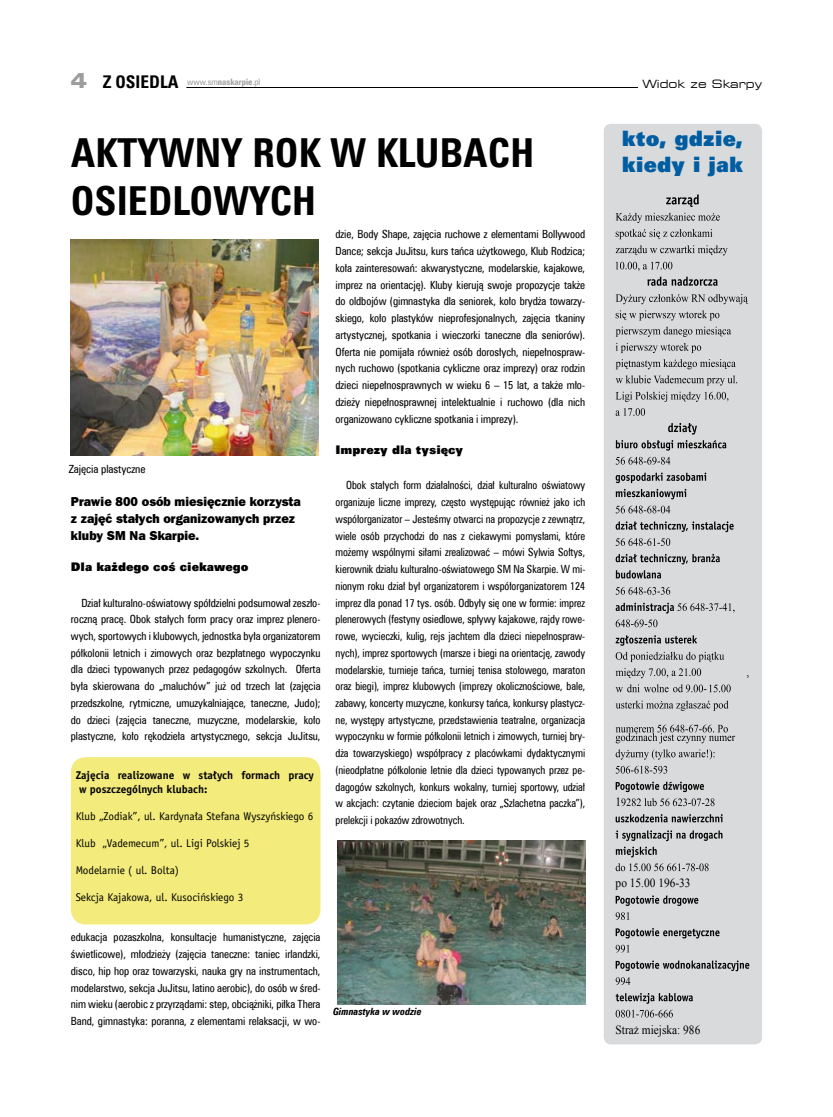
<style>
.page{position:relative;width:833px;height:1117px;background:#fff}
.page>*{position:absolute;margin:0;border:0;box-sizing:border-box;transform-origin:0 0}
.t1{font:700 40px/48px "Zurich Cn EU";color:#000}
.t2{font:21.25px/25.5px "Zurich X Blk EU";color:#005da2}
.t3{font:800 13px/16.8px "Franklin Gothic Pl";color:#000;scale:.96 1}
.t4{font:12.5px "Times New Roman";color:#000;scale:.91 1}
.t5{font:11.88px "Zurich X Blk EU";color:#000}
.t6{font:11.25px/16.8px "Zurich Cn EU";letter-spacing:-.005em;color:#000;text-align:justify}
.t7{font:11.25px/16.8px "Zurich Cn EU";letter-spacing:-.005em;color:#000;text-align:justify;scale:.93 1}
.t8{font:11.25px "Officina San PL";color:#000}
.t9{font:700 11.25px/13.5px "Officina San PL";color:#000}
.t10{font:expanded 11.25px "Square 721 BT";color:#000}
.t11{font:italic 700 10px "Zurich Cn EU";color:#000}
.t12{font:8.75px "Zurich Cn EU";color:#9c9d9f}
.s1{font-family:"Zurich Blk Ex EU";font-size:21.25px}
.s2{font-weight:700;font-size:17.5px;color:#000}
.s3{font-weight:700}
</style>
<div class="page">
<hr style="left:186px;top:87px;width:452px;height:1px;background:#000">
<div style="left:604px;top:124px;width:158px;height:920px;background:#d9dadb;border-radius:7px"></div>
<svg style="left:666px;top:194px;width:33px;height:13px"></svg>
<svg style="left:615px;top:213px;width:105px;height:10px"></svg>
<svg style="left:615px;top:229px;width:97px;height:10px"></svg>
<svg style="left:615px;top:245px;width:112px;height:10px"></svg>
<svg style="left:615px;top:262px;width:102px;height:24px"></svg>
<svg style="left:615px;top:294px;width:133px;height:10px"></svg>
<svg style="left:615px;top:310px;width:104px;height:10px"></svg>
<svg style="left:615px;top:326px;width:116px;height:11px"></svg>
<svg style="left:615px;top:343px;width:86px;height:10px"></svg>
<svg style="left:615px;top:359px;width:120px;height:10px"></svg>
<svg style="left:615px;top:375px;width:122px;height:10px"></svg>
<svg style="left:615px;top:391px;width:113px;height:11px"></svg>
<svg style="left:615px;top:408px;width:30px;height:8px"></svg>
<svg style="left:668px;top:423px;width:29px;height:11px"></svg>
<svg style="left:615px;top:440px;width:111px;height:10px"></svg>
<svg style="left:615px;top:457px;width:55px;height:7px"></svg>
<svg style="left:615px;top:472px;width:91px;height:27px"></svg>
<svg style="left:615px;top:505px;width:55px;height:8px"></svg>
<svg style="left:615px;top:521px;width:118px;height:11px"></svg>
<svg style="left:615px;top:538px;width:55px;height:8px"></svg>
<svg style="left:615px;top:554px;width:105px;height:10px"></svg>
<svg style="left:615px;top:570px;width:46px;height:8px"></svg>
<svg style="left:615px;top:587px;width:55px;height:7px"></svg>
<svg style="left:615px;top:602px;width:119px;height:11px"></svg>
<svg style="left:615px;top:619px;width:42px;height:8px"></svg>
<svg style="left:615px;top:635px;width:82px;height:10px"></svg>
<svg style="left:615px;top:651px;width:109px;height:11px"></svg>
<svg style="left:615px;top:668px;width:86px;height:10px"></svg>
<svg style="left:615px;top:684px;width:115px;height:8px"></svg>
<svg style="left:615px;top:700px;width:113px;height:10px"></svg>
<svg style="left:615px;top:724px;width:120px;height:19px"></svg>
<svg style="left:615px;top:749px;width:99px;height:10px"></svg>
<svg style="left:615px;top:765px;width:52px;height:8px"></svg>
<svg style="left:615px;top:781px;width:89px;height:11px"></svg>
<svg style="left:621px;top:798px;width:93px;height:8px"></svg>
<svg style="left:615px;top:814px;width:107px;height:8px"></svg>
<svg style="left:615px;top:830px;width:107px;height:27px"></svg>
<svg style="left:615px;top:863px;width:93px;height:8px"></svg>
<svg style="left:615px;top:895px;width:83px;height:10px"></svg>
<svg style="left:615px;top:912px;width:14px;height:7px"></svg>
<svg style="left:615px;top:928px;width:104px;height:10px"></svg>
<svg style="left:615px;top:944px;width:14px;height:8px"></svg>
<svg style="left:615px;top:960px;width:134px;height:11px"></svg>
<svg style="left:615px;top:977px;width:15px;height:7px"></svg>
<svg style="left:615px;top:993px;width:78px;height:10px"></svg>
<svg style="left:615px;top:1009px;width:58px;height:8px"></svg>
<div style="left:71px;top:757px;width:249px;height:167px;background:#f3eb7b;border-radius:15px"></div>
<img style="left:71px;top:239px;width:247px;height:217px">
<img style="left:338px;top:840px;width:247px;height:164px">
<p class="t12" style="left:71px;top:77px;width:191px"><span class="s1">4</span> <span class="s2">Z OSIEDLA</span> www.sm<span class="s3">NASKARPIE</span>.pl</p>
<p class="t10" style="left:642px;top:77px;width:121px">Widok ze Skarpy</p>
<h1 class="t1" style="left:71px;top:128px;width:465px">AKTYWNY ROK W KLUBACH<br>OSIEDLOWYCH</h1>
<p class="t6" style="left:69px;top:460px;width:78px">Zajęcia plastyczne</p>
<p class="t3" style="left:71px;top:493px;width:241px">Prawie 800 osób miesięcznie korzysta z zajęć stałych organizowanych przez kluby SM Na Skarpie.</p>
<p class="t5" style="left:71px;top:559px;width:179px">Dla każdego coś ciekawego</p>
<p class="t6" style="left:71px;top:594px;width:251px;text-indent:11px">Dział kulturalno-oświatowy spółdzielni podsumował zeszło&shy;roczną pracę. Obok stałych form pracy oraz imprez plenero&shy;wych, sportowych i klubowych, jednostka była organizatorem półkolonii letnich i zimowych oraz bezpłatnego wypoczynku dla dzieci typowanych przez pedagogów szkolnych. Oferta była skierowana do „maluchów” już od trzech lat (zajęcia przedszkolne, rytmiczne, umuzykalniające, taneczne, Judo); do dzieci (zajęcia taneczne, muzyczne, modelarskie, koło plastyczne, koło rękodzieła artystycznego, sekcja JuJitsu,</p>
<p class="t9" style="left:76px;top:768px;width:239px">Zajęcia realizowane w stałych formach pracy w poszczególnych klubach:</p>
<p class="t8" style="left:76px;top:809px;width:239px">Klub „Zodiak”, ul. Kardynała Stefana Wyszyńskiego 6</p>
<p class="t8" style="left:76px;top:836px;width:175px">Klub „Vademecum”, ul. Ligi Polskiej 5</p>
<p class="t8" style="left:76px;top:863px;width:105px">Modelarnie ( ul. Bolta)</p>
<p class="t8" style="left:76px;top:890px;width:169px">Sekcja Kajakowa, ul. Kusocińskiego 3</p>
<p class="t6" style="left:71px;top:928px;width:251px">edukacja pozaszkolna, konsultacje humanistyczne, zajęcia świetlicowe), młodzieży (zajęcia taneczne: taniec irlandzki, disco, hip hop oraz towarzyski, nauka gry na instrumentach, modelarstwo, sekcja JuJitsu, latino aerobic), do osób w śred&shy;nim wieku (aerobic z przyrządami: step, obciążniki, piłka Thera Band, gimnastyka: poranna, z elementami relaksacji, w wo-</p>
<p class="t6" style="left:335px;top:226px;width:251px">dzie, Body Shape, zajęcia ruchowe z elementami Bollywood Dance; sekcja JuJitsu, kurs tańca użytkowego, Klub Rodzica; koła zainteresowań: akwarystyczne, modelarskie, kajakowe, imprez na orientację). Kluby kierują swoje propozycje także do oldbojów (gimnastyka dla seniorek, koło brydża towarzy&shy;skiego, koło plastyków nieprofesjonalnych, zajęcia tkaniny artystycznej, spotkania i wieczorki taneczne dla seniorów).<br>Oferta nie pomijała również osób dorosłych, niepełnospraw&shy;nych ruchowo (spotkania cykliczne oraz imprezy) oraz rodzin dzieci niepełnosprawnych w wieku 6 – 15 lat, a także mło&shy;dzieży niepełnosprawnej intelektualnie i ruchowo (dla nich organizowano cykliczne spotkania i imprezy).</p>
<p class="t5" style="left:335px;top:442px;width:129px">Imprezy dla tysięcy</p>
<p class="t7" style="left:335px;top:477px;width:270px;text-indent:11px">Obok stałych form działalności, dział kulturalno oświatowy organizuje liczne imprezy, często występując również jako ich współorganizator – Jesteśmy otwarci na propozycje z zewnątrz, wiele osób przychodzi do nas z ciekawymi pomysłami, które możemy wspólnymi siłami zrealizować – mówi Sylwia Sołtys, kierownik działu kulturalno-oświatowego SM Na Skarpie. W mi&shy;nionym roku dział był organizatorem i współorganizatorem 124 imprez dla ponad 17 tys. osób. Odbyły się one w formie: imprez plenerowych (festyny osiedlowe, spływy kajakowe, rajdy rowe&shy;rowe, wycieczki, kulig, rejs jachtem dla dzieci niepełnospraw&shy;nych), imprez sportowych (marsze i biegi na orientację, zawody modelarskie, turnieje tańca, turniej tenisa stołowego, maraton oraz biegi), imprez klubowych (imprezy okolicznościowe, bale, zabawy, koncerty muzyczne, konkursy tańca, konkursy plastycz&shy;ne, występy artystyczne, przedstawienia teatralne, organizacja wypoczynku w formie półkolonii letnich i zimowych, turniej bry&shy;dża towarzyskiego) współpracy z placówkami dydaktycznymi (nieodpłatne półkolonie letnie dla dzieci typowanych przez pe&shy;dagogów szkolnych, konkurs wokalny, turniej sportowy, udział w akcjach: czytanie dzieciom bajek oraz „Szlachetna paczka”), prelekcji i pokazów zdrowotnych.</p>
<p class="t11" style="left:333px;top:1005px;width:90px">Gimnastyka w wodzie</p>
<h2 class="t2" style="left:621px;top:125px;width:123px">kto, gdzie, kiedy i jak</h2>
<p class="t4" style="left:615px;top:793px;width:8px">1</p>
<p class="t4" style="left:615px;top:874px;width:84px">po 15.00 196-33</p>
<p class="t4" style="left:746px;top:663px;width:5px">,</p>
<p class="t4" style="left:615px;top:1020px;width:95px">Straż miejska: 986</p>
</div>
